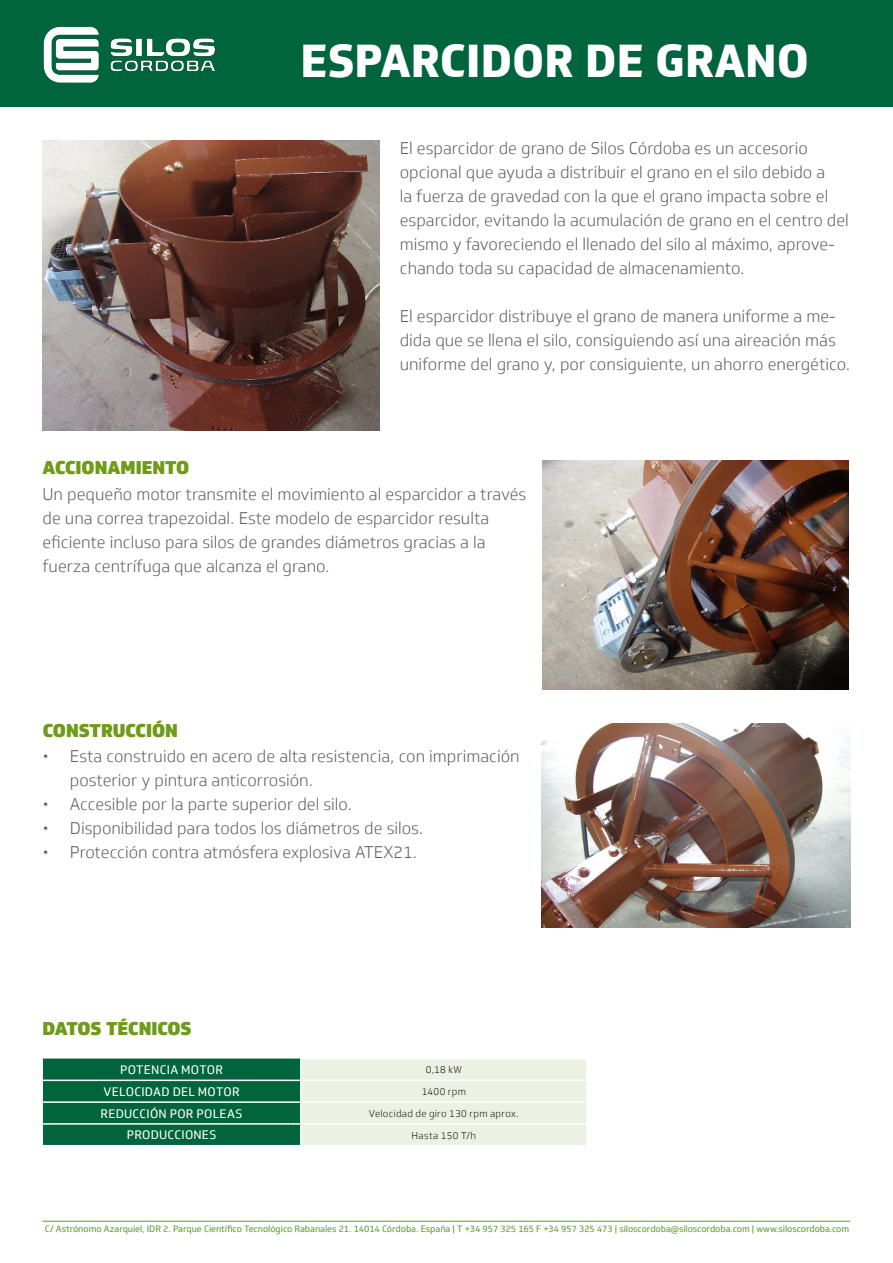
<style>
.page{position:relative;width:893px;height:1263px;background:#fff}
.page>*{position:absolute;margin:0;border:0;box-sizing:border-box;transform-origin:0 0}
.t1{font:800 45px "Soleto";color:#fff}
.t2{font:900 18px "Soleto";color:#6f9b19}
.t3{font:300 16.5px/24px "Soleto";color:#636366}
.Texto{font:12px "Soleto";letter-spacing:.02em;color:#fff}
.Texto-2{font:300 9.75px "Soleto";letter-spacing:.025em;color:#231f20}
.t4{font:9px "Soleto";letter-spacing:-.005em;color:#639d34}
</style>
<div class="page">
<div style="left:0;top:0;width:893px;height:106px;background:#00643d"></div>
<img style="left:43px;top:26px;width:172px;height:57px">
<hr style="left:43px;top:1221px;width:807px;height:1px;background:#639d34">
<img style="left:542px;top:460px;width:307px;height:230px">
<img style="left:43px;top:141px;width:337px;height:290px">
<img style="left:542px;top:723px;width:308px;height:204px">
<svg style="left:43px;top:1058px;width:543px;height:87px;background:#7bae94"></svg>
<hr style="left:300px;top:1058px;width:288px;height:1px;background:#fff">
<hr style="left:300px;top:1059px;width:2px;height:20px;background:#fff">
<hr style="left:41px;top:1079px;width:260px;height:2px;background:#fff">
<hr style="left:301px;top:1079px;width:287px;height:2px;background:#fff">
<hr style="left:300px;top:1081px;width:2px;height:20px;background:#fff">
<hr style="left:41px;top:1101px;width:260px;height:2px;background:#fff">
<hr style="left:301px;top:1101px;width:287px;height:2px;background:#fff">
<hr style="left:300px;top:1103px;width:2px;height:20px;background:#fff">
<hr style="left:41px;top:1123px;width:260px;height:2px;background:#fff">
<hr style="left:301px;top:1123px;width:287px;height:2px;background:#fff">
<hr style="left:300px;top:1125px;width:2px;height:20px;background:#fff">
<p class="t1" style="left:300px;top:32px;width:510px">ESPARCIDOR DE GRANO</p>
<p class="t2" style="left:43px;top:456px;width:148px">ACCIONAMIENTO</p>
<p class="t3" style="left:400px;top:136px;width:451px">El esparcidor de grano de Silos Córdoba es un accesorio opcional que ayuda a distribuir el grano en el silo debido a<br>la fuerza de gravedad con la que el grano impacta sobre el esparcidor, evitando la acumulación de grano en el centro del mismo y favoreciendo el llenado del silo al máximo, aprove&shy;chando toda su capacidad de almacenamiento.</p>
<p class="t3" style="left:400px;top:304px;width:452px">El esparcidor distribuye el grano de manera uniforme a me&shy;dida que se llena el silo, consiguiendo así una aireación más uniforme del grano y, por consiguiente, un ahorro energético.</p>
<p class="t3" style="left:43px;top:482px;width:485px">Un pequeño motor transmite el movimiento al esparcidor a través de una correa trapezoidal. Este modelo de esparcidor resulta eficiente incluso para silos de grandes diámetros gracias a la fuerza centrífuga que alcanza el grano.</p>
<p class="t2" style="left:43px;top:719px;width:137px">CONSTRUCCIÓN</p>
<p class="t3" style="left:70px;top:745px;width:451px;text-indent:-27px">• Esta construido en acero de alta resistencia, con imprimación posterior y pintura anticorrosión.</p>
<p class="t3" style="left:43px;top:793px;width:311px">• Accesible por la parte superior del silo.</p>
<p class="t3" style="left:43px;top:817px;width:382px">• Disponibilidad para todos los diámetros de silos.</p>
<p class="t3" style="left:43px;top:841px;width:376px">• Protección contra atmósfera explosiva ATEX21.</p>
<p class="t2" style="left:43px;top:1017px;width:151px">DATOS TÉCNICOS</p>
<p class="Texto" style="left:120px;top:1062px;width:104px">POTENCIA MOTOR</p>
<p class="Texto-2" style="left:426px;top:1064px;width:38px">0,18 kW</p>
<p class="Texto" style="left:104px;top:1084px;width:137px">VELOCIDAD DEL MOTOR</p>
<p class="Texto-2" style="left:422px;top:1086px;width:46px">1400 rpm</p>
<p class="Texto" style="left:101px;top:1106px;width:143px">REDUCCIÓN POR POLEAS</p>
<p class="Texto-2" style="left:369px;top:1107px;width:152px">Velocidad de giro 130 rpm aprox.</p>
<p class="Texto" style="left:127px;top:1128px;width:91px">PRODUCCIONES</p>
<p class="Texto-2" style="left:412px;top:1129px;width:66px">Hasta 150 T/h</p>
<p class="t4" style="left:45px;top:1223px;width:806px">C/ Astrónomo Azarquiel, IDR 2. Parque Científico Tecnológico Rabanales 21. 14014 Córdoba. España | T +34 957 325 165 F +34 957 325 473 | siloscordoba@siloscordoba.com | www.siloscordoba.com</p>
</div>
